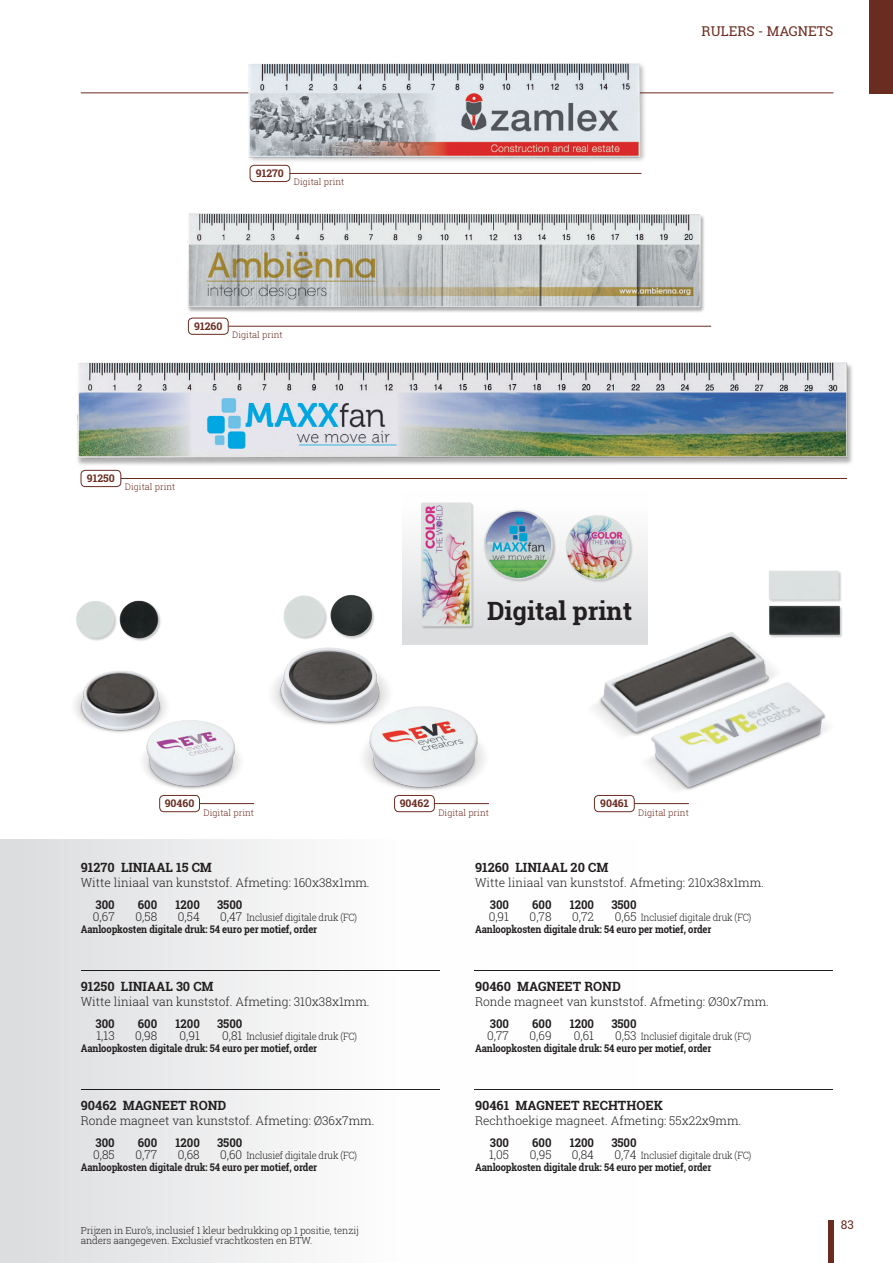
<style>
.page{position:relative;width:893px;height:1263px;background:#fff}
.page>*{position:absolute;margin:0;border:0;box-sizing:border-box;transform-origin:0 0}
.t1{font:700 25.2px "Roboto Slab";color:#231f20}
.t2{font:13.5px "Roboto Slab";color:#6a2c20}
.t3{font:700 12.75px "Roboto Slab";color:#231f20}
.t4{font:300 12px "Roboto Slab";color:#231f20}
.t5{font:700 12px "Roboto Slab";color:#231f20;scale:.95 1}
.t6{font:12px "Roboto Slab";color:#6a2c20}
.t7{font:700 10.5px "Roboto Slab";letter-spacing:-.01em;color:#231f20;scale:.9 1}
.t8{font:700 10.5px "Roboto Slab";color:#6a2c20}
.t9{font:300 10.05px "Roboto Slab";letter-spacing:-.025em;color:#231f20;scale:.94 1}
.t10{font:300 9.75px/9.8px "Roboto Slab";letter-spacing:-.015em;color:#231f20}
.t11{font:300 9px "Roboto Slab";color:#6a2c20}
.s1{font-size:12px}
</style>
<div class="page">
<div style="left:0;top:839px;width:638px;height:424px;background:linear-gradient(to right,#dfe0e2,#fff)"></div>
<hr style="left:81px;top:93px;width:752px;height:1px;background:#6a2c20">
<div style="left:870px;top:0;width:23px;height:93px;background:#6a2c20"></div>
<div style="left:828px;top:1220px;width:5px;height:43px;background:#6a2c20"></div>
<div style="left:402px;top:491px;width:246px;height:153px;background:linear-gradient(to bottom,#fff,#d9dadc)"></div>
<hr style="left:80px;top:969px;width:356px;height:2px;background:#fff;opacity:.75">
<hr style="left:86px;top:970px;width:355px;height:2px;background:#574850">
<hr style="left:80px;top:1088px;width:356px;height:2px;background:#fff;opacity:.75">
<hr style="left:86px;top:1089px;width:355px;height:2px;background:#574850">
<hr style="left:473px;top:969px;width:357px;height:2px;background:#fff">
<hr style="left:480px;top:970px;width:355px;height:2px;background:#574850">
<hr style="left:473px;top:1088px;width:357px;height:2px;background:#fff">
<hr style="left:480px;top:1089px;width:355px;height:2px;background:#574850">
<div style="left:81px;top:470px;width:40px;height:17px;border:1px solid #6a2c20;border-radius:4px"></div>
<hr style="left:217px;top:326px;width:494px;height:1px;background:#6a2c20">
<div style="left:188px;top:318px;width:40px;height:16px;background:#fff;border-radius:4px"></div>
<div style="left:188px;top:318px;width:40px;height:17px;border:1px solid #6a2c20;border-radius:4px"></div>
<div style="left:250px;top:165px;width:40px;height:17px;border:1px solid #6a2c20;border-radius:4px"></div>
<img style="left:210px;top:63px;width:457px;height:113px">
<img style="left:77px;top:362px;width:776px;height:121px">
<img style="left:187px;top:213px;width:517px;height:111px">
<img style="left:817px;top:606px;width:25px;height:32px">
<img style="left:769px;top:570px;width:72px;height:36px">
<img style="left:125px;top:600px;width:36px;height:41px">
<img style="left:76px;top:601px;width:49px;height:40px">
<img style="left:332px;top:594px;width:43px;height:38px">
<img style="left:283px;top:595px;width:49px;height:37px">
<img style="left:74px;top:671px;width:88px;height:61px">
<img style="left:113px;top:695px;width:142px;height:110px">
<img style="left:272px;top:632px;width:139px;height:93px">
<img style="left:347px;top:694px;width:138px;height:101px">
<img style="left:558px;top:602px;width:259px;height:130px">
<img style="left:619px;top:667px;width:209px;height:146px">
<img style="left:564px;top:513px;width:78px;height:74px">
<img style="left:412px;top:496px;width:68px;height:140px">
<img style="left:475px;top:502px;width:89px;height:87px">
<hr style="left:188px;top:803px;width:66px;height:1px;background:#6a2c20">
<div style="left:160px;top:795px;width:39px;height:17px;background:#fff;border-radius:4px"></div>
<div style="left:159px;top:795px;width:41px;height:17px;border:1px solid #6a2c20;border-radius:4px"></div>
<hr style="left:423px;top:803px;width:66px;height:1px;background:#6a2c20">
<div style="left:395px;top:795px;width:39px;height:17px;background:#fff;border-radius:4px"></div>
<div style="left:394px;top:795px;width:41px;height:17px;border:1px solid #6a2c20;border-radius:4px"></div>
<hr style="left:623px;top:803px;width:66px;height:1px;background:#6a2c20">
<div style="left:594px;top:795px;width:40px;height:17px;background:#fff;border-radius:4px"></div>
<div style="left:594px;top:795px;width:40px;height:17px;border:1px solid #6a2c20;border-radius:4px"></div>
<p class="t8" style="left:256px;top:166px;width:29px">91270</p>
<p class="t11" style="left:294px;top:176px;width:52px">Digital print</p>
<p class="t8" style="left:194px;top:319px;width:30px">91260</p>
<p class="t11" style="left:232px;top:329px;width:52px">Digital print</p>
<p class="t8" style="left:87px;top:471px;width:29px">91250</p>
<p class="t11" style="left:125px;top:481px;width:52px">Digital print</p>
<p class="t2" style="left:702px;top:22px;width:133px">RULERS - MAGNETS</p>
<p class="t1" style="left:487px;top:594px;width:146px">Digital print</p>
<p class="t8" style="left:165px;top:796px;width:31px">90460</p>
<p class="t11" style="left:204px;top:806px;width:52px">Digital print</p>
<p class="t8" style="left:400px;top:796px;width:31px">90462</p>
<p class="t11" style="left:438px;top:806px;width:52px">Digital print</p>
<p class="t8" style="left:600px;top:796px;width:30px">90461</p>
<p class="t11" style="left:638px;top:806px;width:52px">Digital print</p>
<p class="t3" style="left:81px;top:858px;width:133px">91270 LINIAAL 15 CM</p>
<p class="t3" style="left:475px;top:858px;width:135px">91260 LINIAAL 20 CM</p>
<p class="t4" style="left:81px;top:874px;width:290px">Witte liniaal van kunststof. Afmeting: 160x38x1mm.</p>
<p class="t4" style="left:475px;top:874px;width:290px">Witte liniaal van kunststof. Afmeting: 210x38x1mm.</p>
<p class="t5" style="left:96px;top:896px;width:22px">300</p>
<p class="t5" style="left:138px;top:896px;width:22px">600</p>
<p class="t5" style="left:175px;top:896px;width:27px">1200</p>
<p class="t5" style="left:217px;top:896px;width:28px">3500</p>
<p class="t4" style="left:93px;top:908px;width:23px">0,67</p>
<p class="t4" style="left:136px;top:908px;width:23px">0,58</p>
<p class="t4" style="left:178px;top:908px;width:24px">0,54</p>
<p class="t9" style="left:220px;top:910px;width:147px"><span class="s1">0,47</span> Inclusief digitale druk (FC)</p>
<p class="t7" style="left:81px;top:921px;width:264px">Aanloopkosten digitale druk: 54 euro per motief, order</p>
<p class="t5" style="left:490px;top:896px;width:22px">300</p>
<p class="t5" style="left:532px;top:896px;width:22px">600</p>
<p class="t5" style="left:570px;top:896px;width:27px">1200</p>
<p class="t5" style="left:611px;top:896px;width:28px">3500</p>
<p class="t4" style="left:489px;top:908px;width:22px">0,91</p>
<p class="t4" style="left:530px;top:908px;width:23px">0,78</p>
<p class="t4" style="left:572px;top:908px;width:23px">0,72</p>
<p class="t9" style="left:615px;top:910px;width:147px"><span class="s1">0,65</span> Inclusief digitale druk (FC)</p>
<p class="t7" style="left:475px;top:921px;width:264px">Aanloopkosten digitale druk: 54 euro per motief, order</p>
<p class="t3" style="left:81px;top:977px;width:134px">91250 LINIAAL 30 CM</p>
<p class="t3" style="left:475px;top:977px;width:147px">90460 MAGNEET ROND</p>
<p class="t4" style="left:81px;top:993px;width:290px">Witte liniaal van kunststof. Afmeting: 310x38x1mm.</p>
<p class="t4" style="left:475px;top:993px;width:295px">Ronde magneet van kunststof. Afmeting: Ø30x7mm.</p>
<p class="t5" style="left:96px;top:1015px;width:22px">300</p>
<p class="t5" style="left:138px;top:1015px;width:22px">600</p>
<p class="t5" style="left:175px;top:1015px;width:27px">1200</p>
<p class="t5" style="left:217px;top:1015px;width:28px">3500</p>
<p class="t4" style="left:96px;top:1027px;width:20px">1,13</p>
<p class="t4" style="left:135px;top:1027px;width:24px">0,98</p>
<p class="t4" style="left:179px;top:1027px;width:22px">0,91</p>
<p class="t9" style="left:222px;top:1029px;width:145px"><span class="s1">0,81</span> Inclusief digitale druk (FC)</p>
<p class="t7" style="left:81px;top:1040px;width:264px">Aanloopkosten digitale druk: 54 euro per motief, order</p>
<p class="t5" style="left:490px;top:1015px;width:22px">300</p>
<p class="t5" style="left:532px;top:1015px;width:22px">600</p>
<p class="t5" style="left:570px;top:1015px;width:27px">1200</p>
<p class="t5" style="left:611px;top:1015px;width:28px">3500</p>
<p class="t4" style="left:487px;top:1027px;width:23px">0,77</p>
<p class="t4" style="left:529px;top:1027px;width:24px">0,69</p>
<p class="t4" style="left:574px;top:1027px;width:22px">0,61</p>
<p class="t9" style="left:615px;top:1029px;width:147px"><span class="s1">0,53</span> Inclusief digitale druk (FC)</p>
<p class="t7" style="left:475px;top:1040px;width:264px">Aanloopkosten digitale druk: 54 euro per motief, order</p>
<p class="t3" style="left:81px;top:1096px;width:147px">90462 MAGNEET ROND</p>
<p class="t3" style="left:475px;top:1096px;width:189px">90461 MAGNEET RECHTHOEK</p>
<p class="t4" style="left:81px;top:1112px;width:295px">Ronde magneet van kunststof. Afmeting: Ø36x7mm.</p>
<p class="t4" style="left:475px;top:1112px;width:268px">Rechthoekige magneet. Afmeting: 55x22x9mm.</p>
<p class="t5" style="left:96px;top:1134px;width:22px">300</p>
<p class="t5" style="left:138px;top:1134px;width:22px">600</p>
<p class="t5" style="left:175px;top:1134px;width:27px">1200</p>
<p class="t5" style="left:217px;top:1134px;width:28px">3500</p>
<p class="t4" style="left:93px;top:1146px;width:23px">0,85</p>
<p class="t4" style="left:135px;top:1146px;width:23px">0,77</p>
<p class="t4" style="left:178px;top:1146px;width:24px">0,68</p>
<p class="t9" style="left:220px;top:1148px;width:147px"><span class="s1">0,60</span> Inclusief digitale druk (FC)</p>
<p class="t7" style="left:81px;top:1160px;width:264px">Aanloopkosten digitale druk: 54 euro per motief, order</p>
<p class="t5" style="left:490px;top:1134px;width:22px">300</p>
<p class="t5" style="left:532px;top:1134px;width:22px">600</p>
<p class="t5" style="left:570px;top:1134px;width:27px">1200</p>
<p class="t5" style="left:611px;top:1134px;width:28px">3500</p>
<p class="t4" style="left:489px;top:1146px;width:22px">1,05</p>
<p class="t4" style="left:530px;top:1146px;width:23px">0,95</p>
<p class="t4" style="left:572px;top:1146px;width:24px">0,84</p>
<p class="t9" style="left:614px;top:1148px;width:147px"><span class="s1">0,74</span> Inclusief digitale druk (FC)</p>
<p class="t7" style="left:475px;top:1160px;width:264px">Aanloopkosten digitale druk: 54 euro per motief, order</p>
<p class="t10" style="left:81px;top:1225px;width:280px">Prijzen in Euro’s, inclusief 1 kleur bedrukking op 1 positie, tenzij anders aangegeven. Exclusief vrachtkosten en BTW.</p>
<p class="t6" style="left:841px;top:1216px;width:15px">83</p>
</div>
